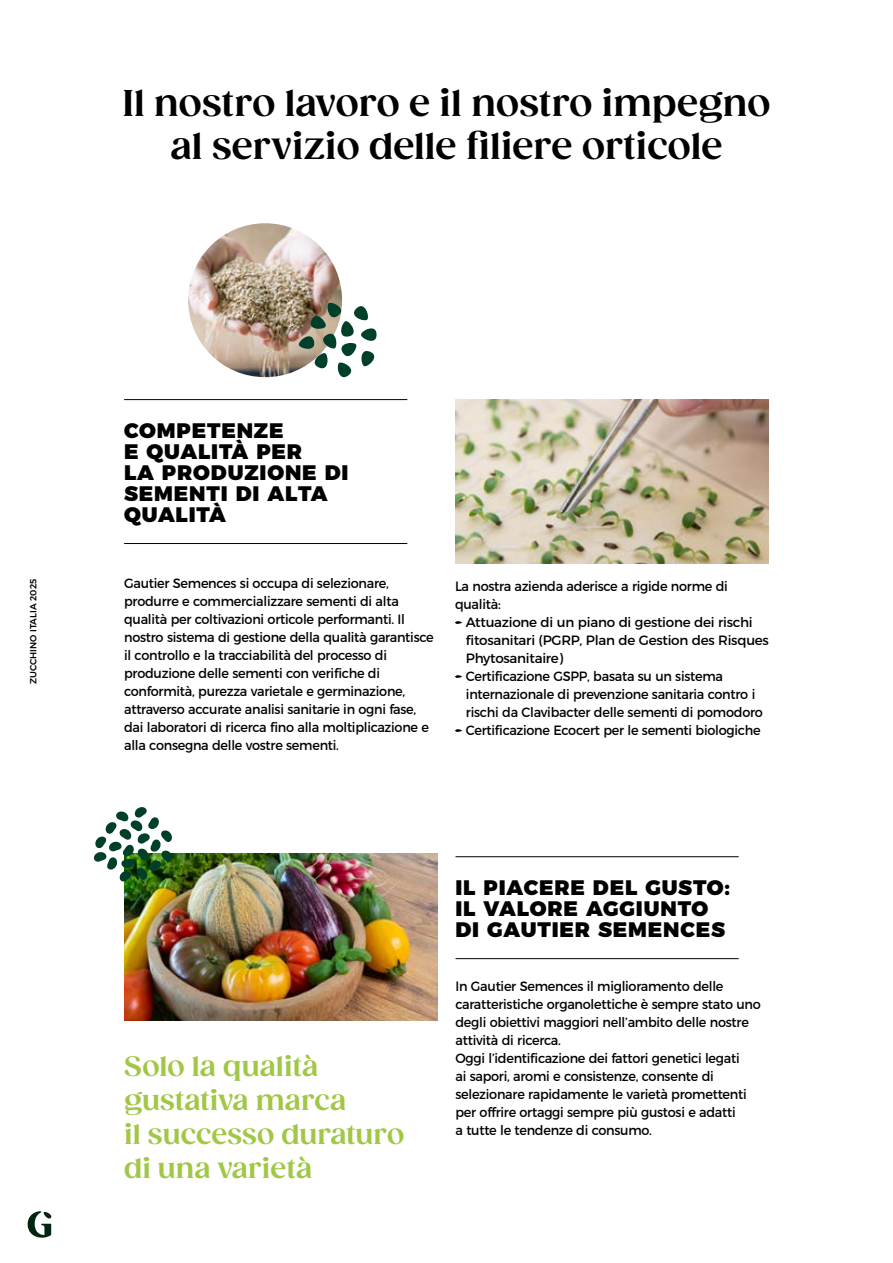
<style>
.page{position:relative;width:893px;height:1263px;background:#fff}
.page>*{position:absolute;margin:0;border:0;box-sizing:border-box;transform-origin:0 0}
.t1{font:700 36px/43.2px "Gazpacho";color:#000;text-align:center}
.t2{font:700 27px/33.8px "Gazpacho";color:#a1c746}
.t3{font:900 21px/21px "Montserrat";letter-spacing:.04em;color:#000}
.t4{font:13.5px/18px "Montserrat";letter-spacing:-.02em;color:#000;scale:.95 1}
.t5{font:13.5px/18px "Montserrat";letter-spacing:-.02em;color:#000}
.t6{font:500 9px "Montserrat";color:#000}
</style>
<div class="page">
<svg style="left:27px;top:1211px;width:25px;height:27px"></svg>
<img style="left:188px;top:223px;width:154px;height:154px;border-radius:77px">
<hr style="left:124px;top:399px;width:283px;height:1px;background:#000">
<hr style="left:124px;top:543px;width:283px;height:1px;background:#000">
<svg style="left:455px;top:621px;width:7px;height:3px"></svg>
<svg style="left:455px;top:675px;width:7px;height:3px"></svg>
<svg style="left:455px;top:729px;width:7px;height:3px"></svg>
<hr style="left:455px;top:856px;width:284px;height:1px;background:#000">
<hr style="left:455px;top:958px;width:284px;height:1px;background:#000">
<svg style="left:298px;top:300px;width:79px;height:78px"></svg>
<img style="left:455px;top:399px;width:314px;height:165px">
<img style="left:124px;top:853px;width:313px;height:167px">
<svg style="left:94px;top:807px;width:79px;height:75px"></svg>
<h1 class="t1" style="left:122px;top:81px;width:649px">Il nostro lavoro e il nostro impegno al servizio delle filiere orticole</h1>
<p class="t6" style="left:26px;top:684px;width:107px;rotate:-90deg">ZUCCHINO ITALIA 2025</p>
<h3 class="t3" style="left:124px;top:418px;width:226px">COMPETENZE<br>E QUALITÀ PER<br>LA PRODUZIONE DI<br>SEMENTI DI ALTA<br>QUALITÀ</h3>
<p class="t4" style="left:124px;top:573px;width:327px">Gautier Semences si occupa di selezionare, produrre e commercializzare sementi di alta qualità per coltivazioni orticole performanti. Il nostro sistema di gestione della qualità garantisce il controllo e la tracciabilità del processo di produzione delle sementi con verifiche di conformità, purezza varietale e germinazione, attraverso accurate analisi sanitarie in ogni fase, dai laboratori di ricerca fino alla moltiplicazione e alla consegna delle vostre sementi.</p>
<p class="t4" style="left:455px;top:576px;width:289px">La nostra azienda aderisce a rigide norme di qualità:</p>
<p class="t5" style="left:466px;top:612px;width:304px">Attuazione di un piano di gestione dei rischi fitosanitari (PGRP, Plan de Gestion des Risques Phytosanitaire)<br>Certificazione GSPP, basata su un sistema internazionale di prevenzione sanitaria contro i rischi da Clavibacter delle sementi di pomodoro Certificazione Ecocert per le sementi biologiche</p>
<h2 class="t2" style="left:124px;top:1050px;width:282px">Solo la qualità gustativa marca<br>il successo duraturo di una varietà</h2>
<h3 class="t3" style="left:455px;top:875px;width:276px">IL PIACERE DEL GUSTO:<br>IL VALORE AGGIUNTO<br>DI GAUTIER SEMENCES</h3>
<p class="t4" style="left:455px;top:976px;width:323px">In Gautier Semences il miglioramento delle caratteristiche organolettiche è sempre stato uno degli obiettivi maggiori nell’ambito delle nostre attività di ricerca.<br>Oggi l’identificazione dei fattori genetici legati<br>ai sapori, aromi e consistenze, consente di selezionare rapidamente le varietà promettenti per offrire ortaggi sempre più gustosi e adatti<br>a tutte le tendenze di consumo.</p>
</div>
